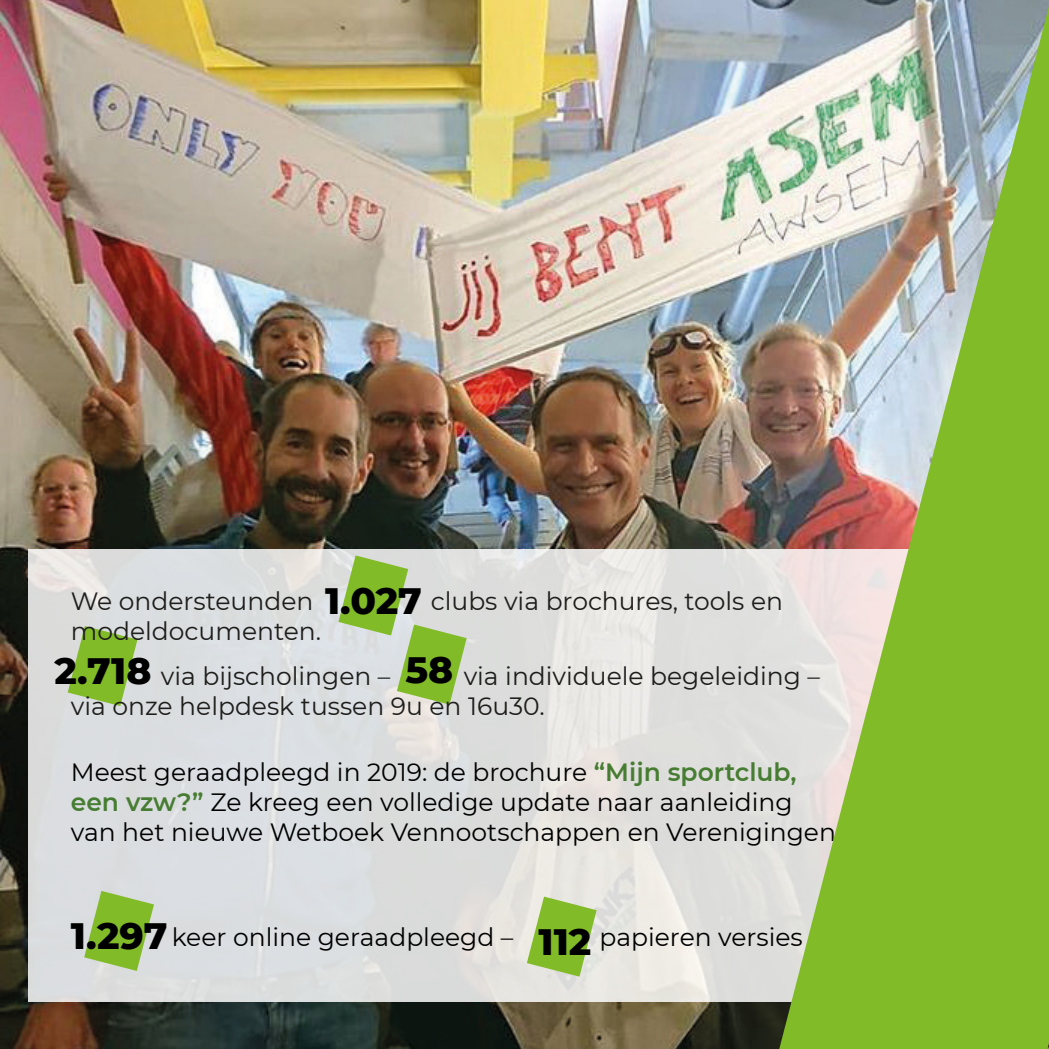
<style>
.page{position:relative;width:1049px;height:1049px;background:#fff}
.page>*{position:absolute;margin:0;border:0;box-sizing:border-box;transform-origin:0 0}
.t1{font:800 37.5px "Montserrat";color:#000}
.Broodtekst{font:25px "Montserrat";color:#000}
.Broodtekst-2{font:25px "Montserrat";color:#1d1d1b}
.s1{font-weight:600;color:#477d32}
</style>
<div class="page">
<img style="left:0;top:0;width:1049px;height:1049px">
<svg style="left:28px;top:549px;width:751px;height:453px;fill:#dcdedf"></svg>
<svg style="left:68px;top:626px;width:69px;height:80px"></svg>
<svg style="left:338px;top:555px;width:129px;height:150px"></svg>
<svg style="left:84px;top:891px;width:70px;height:80px"></svg>
<svg style="left:527px;top:896px;width:70px;height:81px"></svg>
<img style="left:779px;top:6px;width:270px;height:1043px">
<p class="t1" style="left:325px;top:573px;width:98px">1.027</p>
<p class="Broodtekst-2" style="left:71px;top:584px;width:244px">We ondersteunden</p>
<p class="Broodtekst-2" style="left:431px;top:584px;width:354px">clubs via brochures, tools en</p>
<p class="Broodtekst-2" style="left:71px;top:614px;width:252px">modeldocumenten.</p>
<p class="Broodtekst-2" style="left:161px;top:659px;width:231px">via bijscholingen –</p>
<p class="Broodtekst-2" style="left:464px;top:659px;width:358px">via individuele begeleiding –</p>
<p class="Broodtekst-2" style="left:71px;top:689px;width:475px">via onze helpdesk tussen 9u en 16u30.</p>
<p class="t1" style="left:54px;top:643px;width:99px">2.718</p>
<p class="t1" style="left:405px;top:642px;width:49px">58</p>
<p class="Broodtekst" style="left:71px;top:755px;width:727px">Meest geraadpleegd in 2019: de brochure <span class="s1">“Mijn sportclub,</span></p>
<p class="Broodtekst" style="left:71px;top:785px;width:723px"><span class="s1">een vzw?”</span> Ze kreeg een volledige update naar aanleiding</p>
<p class="Broodtekst" style="left:71px;top:815px;width:772px">van het nieuwe Wetboek Vennootschappen en Verenigingen.</p>
<p class="t1" style="left:71px;top:908px;width:98px">1.297</p>
<p class="t1" style="left:538px;top:914px;width:54px">112</p>
<p class="Broodtekst" style="left:172px;top:920px;width:343px">keer online geraadpleegd –</p>
<p class="Broodtekst" style="left:599px;top:920px;width:205px">papieren versies</p>
</div>
